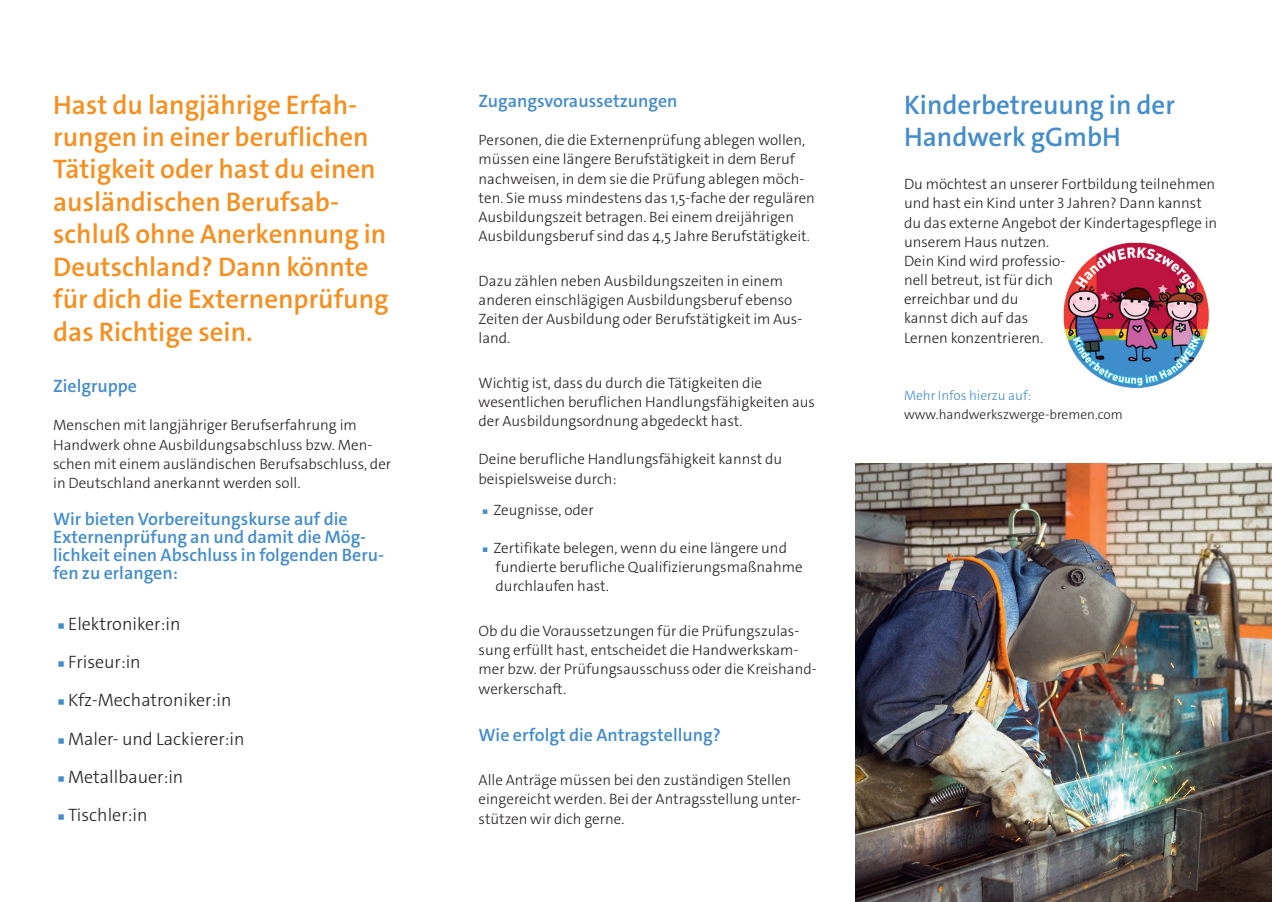
<style>
.page{position:relative;width:1272px;height:902px;background:#fff}
.page>*{position:absolute;margin:0;border:0;box-sizing:border-box;transform-origin:0 0}
.t1{font:600 27px/32.4px "The Sans C4 s";color:#f68f1e}
.t2{font:600 27px/32.4px "The Sans C4 s";color:#448dcb}
.t3{font:600 18px/18px "The Sans C4 s";color:#448dcb}
.t4{font:300 18px/38.2px "The Sans C4 s";color:#231f20}
.t5{font:300 15px/19.2px "The Sans C4 s";color:#231f20}
.t6{font:300 13.5px "The Sans C4 s";color:#231f20}
.t7{font:300 13.5px "The Sans C4 s";color:#448dcb}
.s1{color:#448dcb}
</style>
<div class="page">
<img style="left:855px;top:463px;width:416px;height:438px">
<img style="left:1063px;top:242px;width:146px;height:147px">
<img style="left:1057px;top:255px;width:7px;height:15px">
<h1 class="t1" style="left:53px;top:88px;width:337px">Hast du langjährige Erfah&shy;rungen in einer beruflichen<br>Tätigkeit oder hast du einen ausländischen Berufsab&shy;schluß ohne Anerkennung in<br>Deutschland? Dann könnte für dich die Externenprüfung das Richtige sein.</h1>
<p class="t3" style="left:53px;top:377px;width:85px">Zielgruppe</p>
<p class="t5" style="left:53px;top:416px;width:339px">Menschen mit langjähriger Berufserfahrung im Handwerk ohne Ausbildungsabschluss bzw. Men&shy;schen mit einem ausländischen Berufsabschluss, der in Deutschland anerkannt werden soll.</p>
<p class="t3" style="left:53px;top:510px;width:332px">Wir bieten Vorbereitungskurse auf die Externenprüfung an und damit die Mög&shy;lichkeit einen Abschluss in folgenden Beru&shy;fen zu erlangen:</p>
<p class="t4" style="left:53px;top:604px;width:193px"><span class="s1">▗</span> Elektroniker:in<br><span class="s1">▗</span> Friseur:in<br><span class="s1">▗</span> Kfz-Mechatroniker:in <span class="s1">▗</span> Maler- und Lackierer:in <span class="s1">▗</span> Metallbauer:in<br><span class="s1">▗</span> Tischler:in</p>
<p class="t3" style="left:478px;top:92px;width:200px">Zugangsvoraussetzungen</p>
<p class="t5" style="left:478px;top:131px;width:338px">Personen, die die Externenprüfung ablegen wollen, müssen eine längere Berufstätigkeit in dem Beruf nachweisen, in dem sie die Prüfung ablegen möch&shy;ten. Sie muss mindestens das 1,5-fache der regulären Ausbildungszeit betragen. Bei einem dreijährigen Ausbildungsberuf sind das 4,5 Jahre Berufstätigkeit.</p>
<p class="t5" style="left:478px;top:271px;width:325px">Dazu zählen neben Ausbildungszeiten in einem anderen einschlägigen Ausbildungsberuf ebenso Zeiten der Ausbildung oder Berufstätigkeit im Aus&shy;land.</p>
<p class="t5" style="left:478px;top:373px;width:338px">Wichtig ist, dass du durch die Tätigkeiten die wesentlichen beruflichen Handlungsfähigkeiten aus der Ausbildungsordnung abgedeckt hast.</p>
<p class="t5" style="left:478px;top:450px;width:305px">Deine berufliche Handlungsfähigkeit kannst du beispielsweise durch:</p>
<p class="t5" style="left:478px;top:500px;width:117px"><span class="s1">▗</span> Zeugnisse, oder</p>
<p class="t5" style="left:495px;top:538px;width:308px;text-indent:-17px"><span class="s1">▗</span> Zertifikate belegen, wenn du eine längere und fundierte berufliche Qualifizierungsmaßnahme durchlaufen hast.</p>
<p class="t5" style="left:478px;top:621px;width:339px">Ob du die Voraussetzungen für die Prüfungszulas&shy;sung erfüllt hast, entscheidet die Handwerkskam&shy;mer bzw. der Prüfungsausschuss oder die Kreishand&shy;werkerschaft.</p>
<p class="t3" style="left:478px;top:725px;width:244px">Wie erfolgt die Antragstellung?</p>
<p class="t5" style="left:478px;top:770px;width:324px">Alle Anträge müssen bei den zuständigen Stellen eingereicht werden. Bei der Antragsstellung unter&shy;stützen wir dich gerne.</p>
<h1 class="t2" style="left:904px;top:88px;width:272px">Kinderbetreuung in der<br>Handwerk gGmbH</h1>
<p class="t5" style="left:904px;top:175px;width:315px">Du möchtest an unserer Fortbildung teilnehmen und hast ein Kind unter 3 Jahren? Dann kannst du das externe Angebot der Kindertagespflege in unserem Haus nutzen.<br>Dein Kind wird professio-<br>nell betreut, ist für dich<br>erreichbar und du<br>kannst dich auf das<br>Lernen konzentrieren.</p>
<p class="t7" style="left:904px;top:386px;width:129px">Mehr Infos hierzu auf:</p>
<p class="t6" style="left:904px;top:406px;width:220px">www.handwerkszwerge-bremen.com</p>
</div>
